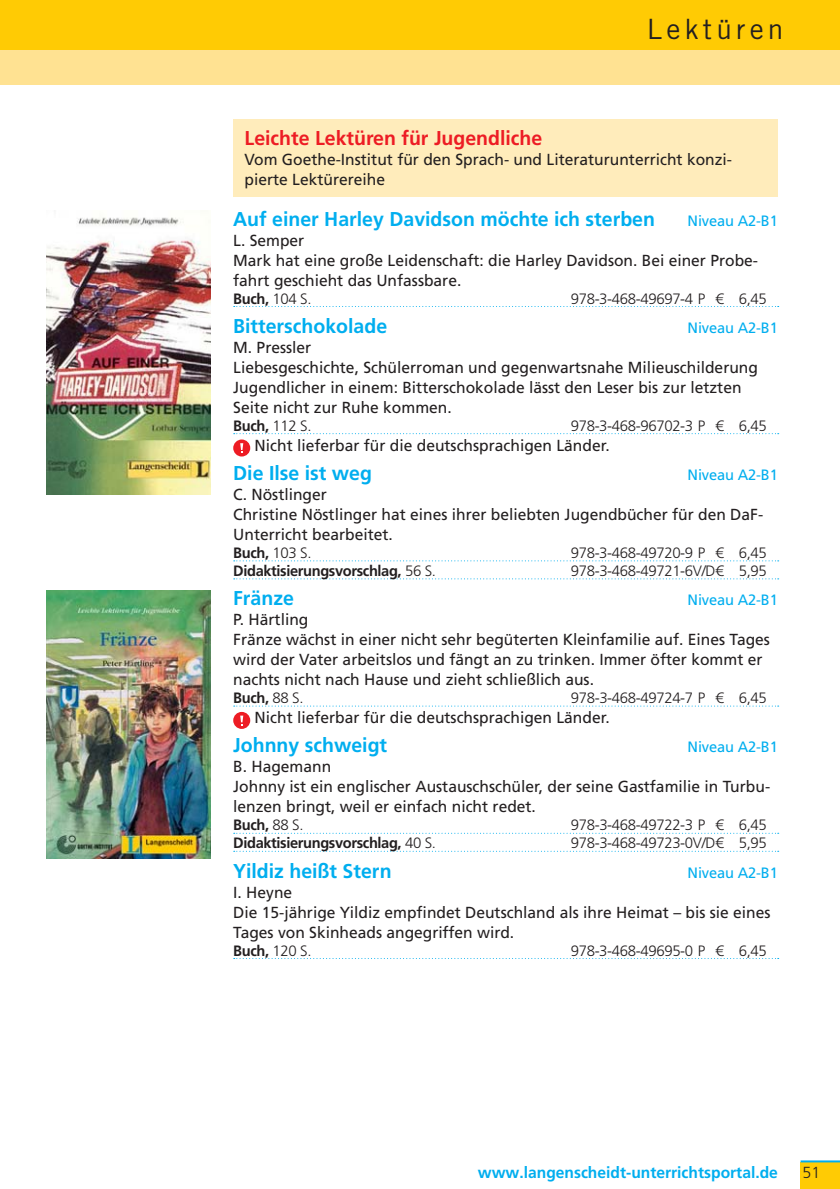
<style>
.page{position:relative;width:840px;height:1189px;background:#fff}
.page>*{position:absolute;margin:0;border:0;box-sizing:border-box;transform-origin:0 0}
.t1{font:28px "Trade Gothic LT Pro";letter-spacing:.15em;color:#231f20}
.t2{font:700 20px "Frutiger LT Pro";color:#00aeef}
.t3{font:700 20px "Frutiger LT Pro";color:#ed1c24}
.t4{font:16px/20px "Frutiger LT Pro";color:#231f20}
.t5{font:700 16px "Frutiger LT Pro";color:#00aeef}
.t6{font:300 16px "Frutiger LT Pro";color:#231f20}
.t7{font:300 15px "Frutiger LT Pro";letter-spacing:-.025em;color:#231f20}
.t8{font:700 15px "Frutiger LT Pro";letter-spacing:-.025em;color:#231f20}
.t9{font:15px "Frutiger LT Pro";letter-spacing:-.01em;color:#00aeef}
.s1{font-weight:300}
</style>
<div class="page">
<hr style="left:0;top:0;width:1px;height:51px;background:#ffcb04">
<hr style="left:0;top:51px;width:1px;height:34px;background:#ffe292">
<div style="left:1px;top:0;width:838px;height:51px;background:#ffcb04"></div>
<div style="left:1px;top:51px;width:838px;height:34px;background:#ffe292"></div>
<div style="left:800px;top:1162px;width:39px;height:27px;background:#ffcb04"></div>
<hr style="left:800px;top:1160px;width:39px;height:2px;background:#00aeef">
<div style="left:233px;top:119px;width:544px;height:77px;background:#ffecbb"></div>
<svg style="left:234px;top:306px;width:544px;height:1px"></svg>
<img style="left:46px;top:217px;width:164px;height:277px">
<svg style="left:234px;top:433px;width:544px;height:1px"></svg>
<div style="left:233px;top:439px;width:17px;height:17px;background:#ed1c24;border-radius:50%"></div>
<svg style="left:240px;top:443px;width:3px;height:10px"></svg>
<svg style="left:234px;top:560px;width:544px;height:1px"></svg>
<svg style="left:234px;top:578px;width:544px;height:1px"></svg>
<svg style="left:234px;top:705px;width:544px;height:1px"></svg>
<div style="left:233px;top:712px;width:17px;height:17px;background:#ed1c24;border-radius:50%"></div>
<svg style="left:240px;top:715px;width:3px;height:10px"></svg>
<img style="left:46px;top:590px;width:164px;height:269px">
<svg style="left:234px;top:833px;width:544px;height:1px"></svg>
<svg style="left:234px;top:851px;width:544px;height:1px"></svg>
<svg style="left:234px;top:958px;width:544px;height:1px"></svg>
<h1 class="t1" style="left:646px;top:13px;width:138px">Lektüren</h1>
<p class="t3" style="left:244px;top:131px;width:299px">Leichte Lektüren für Jugendliche</p>
<p class="t4" style="left:244px;top:151px;width:489px">Vom Goethe-Institut für den Sprach- und Literaturunterricht konzi&shy;pierte Lektürereihe</p>
<p class="t2" style="left:233px;top:211px;width:423px">Auf einer Harley Davidson möchte ich sterben</p>
<p class="t9" style="left:687px;top:215px;width:92px">Niveau A2-B1</p>
<p class="t4" style="left:233px;top:232px;width:526px">L. Semper<br>Mark hat eine große Leidenschaft: die Harley Davidson. Bei einer Probe&shy;fahrt geschieht das Unfassbare.</p>
<p class="t8" style="left:233px;top:293px;width:80px">Buch, <span class="s1">104 S.</span></p>
<p class="t7" style="left:570px;top:293px;width:197px">978-3-468-49697-4 P € 6,45</p>
<p class="t2" style="left:233px;top:319px;width:155px">Bitterschokolade</p>
<p class="t9" style="left:687px;top:322px;width:92px">Niveau A2-B1</p>
<p class="t4" style="left:233px;top:339px;width:526px">M. Pressler<br>Liebesgeschichte, Schülerroman und gegenwartsnahe Milieuschilderung Jugendlicher in einem: Bitterschokolade lässt den Leser bis zur letzten Seite nicht zur Ruhe kommen.</p>
<p class="t8" style="left:233px;top:420px;width:80px">Buch, <span class="s1">112 S.</span></p>
<p class="t7" style="left:570px;top:420px;width:197px">978-3-468-96702-3 P € 6,45</p>
<p class="t4" style="left:254px;top:437px;width:356px">Nicht lieferbar für die deutschsprachigen Länder.</p>
<p class="t2" style="left:233px;top:466px;width:140px">Die Ilse ist weg</p>
<p class="t9" style="left:687px;top:469px;width:92px">Niveau A2-B1</p>
<p class="t4" style="left:233px;top:486px;width:531px">C. Nöstlinger<br>Christine Nöstlinger hat eines ihrer beliebten Jugendbücher für den DaF-<br>Unterricht bearbeitet.</p>
<p class="t8" style="left:233px;top:547px;width:80px">Buch, <span class="s1">103 S.</span></p>
<p class="t7" style="left:570px;top:547px;width:197px">978-3-468-49720-9 P € 6,45</p>
<p class="t8" style="left:233px;top:565px;width:204px">Didaktisierungsvorschlag, <span class="s1">56 S.</span></p>
<p class="t7" style="left:570px;top:565px;width:197px">978-3-468-49721-6 V/D € 5,95</p>
<p class="t2" style="left:233px;top:591px;width:62px">Fränze</p>
<p class="t9" style="left:687px;top:594px;width:92px">Niveau A2-B1</p>
<p class="t4" style="left:233px;top:611px;width:538px">P. Härtling<br>Fränze wächst in einer nicht sehr begüterten Kleinfamilie auf. Eines Tages wird der Vater arbeitslos und fängt an zu trinken. Immer öfter kommt er nachts nicht nach Hause und zieht schließlich aus.</p>
<p class="t8" style="left:233px;top:692px;width:72px">Buch, <span class="s1">88 S.</span></p>
<p class="t7" style="left:570px;top:692px;width:197px">978-3-468-49724-7 P € 6,45</p>
<p class="t4" style="left:254px;top:709px;width:356px">Nicht lieferbar für die deutschsprachigen Länder.</p>
<p class="t2" style="left:233px;top:738px;width:155px">Johnny schweigt</p>
<p class="t9" style="left:687px;top:742px;width:92px">Niveau A2-B1</p>
<p class="t4" style="left:233px;top:759px;width:538px">B. Hagemann<br>Johnny ist ein englischer Austauschschüler, der seine Gastfamilie in Turbu&shy;lenzen bringt, weil er einfach nicht redet.</p>
<p class="t8" style="left:233px;top:820px;width:72px">Buch, <span class="s1">88 S.</span></p>
<p class="t7" style="left:570px;top:820px;width:197px">978-3-468-49722-3 P € 6,45</p>
<p class="t8" style="left:233px;top:838px;width:204px">Didaktisierungsvorschlag, <span class="s1">40 S.</span></p>
<p class="t7" style="left:570px;top:838px;width:197px">978-3-468-49723-0 V/D € 5,95</p>
<p class="t2" style="left:233px;top:863px;width:160px">Yildiz heißt Stern</p>
<p class="t9" style="left:687px;top:867px;width:92px">Niveau A2-B1</p>
<p class="t4" style="left:233px;top:884px;width:538px">I. Heyne<br>Die 15-jährige Yildiz empfindet Deutschland als ihre Heimat – bis sie eines<br>Tages von Skinheads angegriffen wird.</p>
<p class="t8" style="left:233px;top:945px;width:80px">Buch, <span class="s1">120 S.</span></p>
<p class="t7" style="left:570px;top:945px;width:197px">978-3-468-49695-0 P € 6,45</p>
<p class="t5" style="left:477px;top:1166px;width:301px">www.langenscheidt-unterrichtsportal.de</p>
<p class="t6" style="left:802px;top:1166px;width:19px">51</p>
</div>
